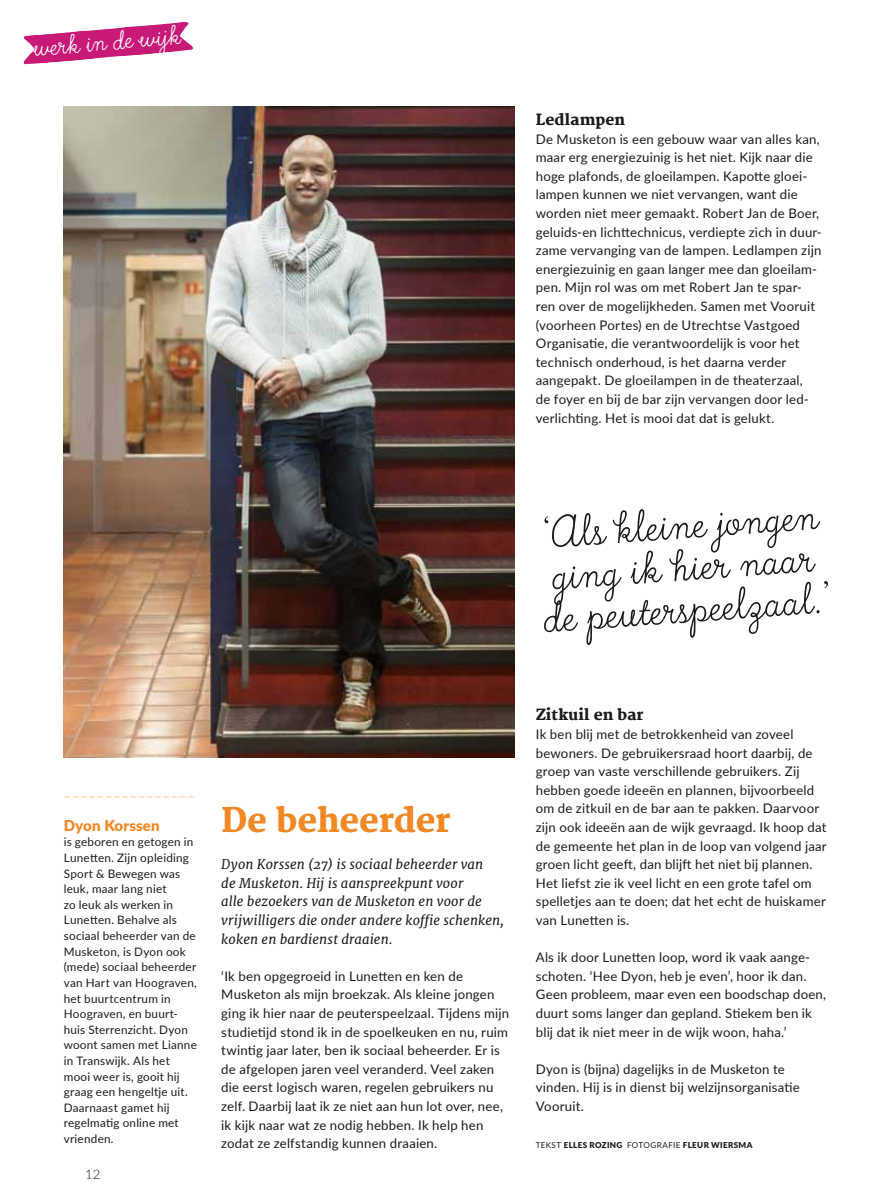
<style>
.page{position:relative;width:893px;height:1191px;background:#fff}
.page>*{position:absolute;margin:0;border:0;box-sizing:border-box;transform-origin:0 0}
.t1{font:54px/42px "True North Script";color:#1a1a18}
.t2{font:33px "True North Script";color:#fff}
.t3{font:800 33px "Merriweather";letter-spacing:-.01em;color:#f18824}
.t4{font:800 15px "Merriweather";letter-spacing:.01em;color:#1a1a18}
.t5{font:15px "True North Script";color:#f18824}
.t6{font:900 15px "Lato";color:#f18824}
.t7{font:13.2px/18.6px "Lato";letter-spacing:.015em;color:#1a1a18}
.t8{font:italic 13.2px/18.6px "Merriweather";letter-spacing:.005em;color:#1a1a18}
.t9{font:300 13.2px "Lato";color:#1a1a18}
.t10{font:11.7px/15.6px "Lato";letter-spacing:.02em;color:#1a1a18}
.t11{font:900 8.1px "Lato";letter-spacing:.045em;color:#1a1a18}
.s1{font-weight:400}
</style>
<div class="page">
<img style="left:64px;top:106px;width:450px;height:651px">
<svg style="left:23px;top:22px;width:170px;height:42px"></svg>
<h2 class="t2" style="left:32px;top:30px;width:149px;rotate:-5deg">werk in de wijk</h2>
<p class="t4" style="left:536px;top:111px;width:91px">Ledlampen</p>
<p class="t7" style="left:536px;top:129px;width:287px">De Musketon is een gebouw waar van alles kan, maar erg energiezuinig is het niet. Kijk naar die hoge plafonds, de gloeilampen. Kapotte gloei&shy;lampen kunnen we niet vervangen, want die worden niet meer gemaakt. Robert Jan de Boer, geluids-en lichttechnicus, verdiepte zich in duur&shy;zame vervanging van de lampen. Ledlampen zijn energiezuinig en gaan langer mee dan gloeilam&shy;pen. Mijn rol was om met Robert Jan te spar&shy;ren over de mogelijkheden. Samen met Vooruit (voorheen Portes) en de Utrechtse Vastgoed Organisatie, die verantwoordelijk is voor het technisch onderhoud, is het daarna verder aangepakt. De gloeilampen in de theaterzaal,<br>de foyer en bij de bar zijn vervangen door led&shy;verlichting. Het is mooi dat dat is gelukt.</p>
<p class="t5" style="left:64px;top:785px;width:133px">_ _ _ _ _ _ _ _ _ _ _ _ _ _ _ _</p>
<p class="t6" style="left:64px;top:814px;width:97px">DYON KORSSEN</p>
<p class="t10" style="left:64px;top:834px;width:135px">is geboren en getogen in<br>Lunetten. Zijn opleiding<br>Sport &amp; Bewegen was leuk, maar lang niet<br>zo leuk als werken in<br>Lunetten. Behalve als sociaal beheerder van de<br>Musketon, is Dyon ook (mede) sociaal beheerder van Hart van Hoograven, het buurtcentrum in<br>Hoograven, en buurt&shy;huis Sterrenzicht. Dyon woont samen met Lianne in Transwijk. Als het mooi weer is, gooit hij graag een hengeltje uit.<br>Daarnaast gamet hij regelmatig online met vrienden.</p>
<p class="t9" style="left:85px;top:1164px;width:17px">12</p>
<h2 class="t3" style="left:221px;top:801px;width:231px">De beheerder</h2>
<p class="t8" style="left:221px;top:855px;width:284px">Dyon Korssen (27) is sociaal beheerder van<br>de Musketon. Hij is aanspreekpunt voor<br>alle bezoekers van de Musketon en voor de vrijwilligers die onder andere koffie schenken, koken en bardienst draaien.</p>
<p class="t7" style="left:221px;top:966px;width:289px">‘Ik ben opgegroeid in Lunetten en ken de Musketon als mijn broekzak. Als kleine jongen ging ik hier naar de peuterspeelzaal. Tijdens mijn studietijd stond ik in de spoelkeuken en nu, ruim twintig jaar later, ben ik sociaal beheerder. Er is de afgelopen jaren veel veranderd. Veel zaken die eerst logisch waren, regelen gebruikers nu zelf. Daarbij laat ik ze niet aan hun lot over, nee, ik kijk naar wat ze nodig hebben. I k help hen zodat ze zelfstandig kunnen draaien.</p>
<h1 class="t1" style="left:536px;top:517px;width:287px;rotate:-4deg">‘Als kleine jongen ging ik hier naar de peuterspeelzaal.’</h1>
<p class="t4" style="left:536px;top:706px;width:109px">Zitkuil en bar</p>
<p class="t7" style="left:536px;top:724px;width:292px">I k ben blij met de betrokkenheid van zoveel bewoners. De gebruikersraad hoort daarbij, de groep van vaste verschillende gebruikers. Zij hebben goede ideeën en plannen, bijvoorbeeld om de zitkuil en de bar aan te pakken. Daarvoor zijn ook ideeën aan de wijk gevraagd. Ik hoop dat de gemeente het plan in de loop van volgend jaar groen licht geeft, dan blijft het niet bij plannen.<br>Het liefst zie ik veel licht en een grote tafel om spelletjes aan te doen; dat het echt de huiskamer van Lunetten is.</p>
<p class="t7" style="left:536px;top:947px;width:292px">Als ik door Lunetten loop, word ik vaak aange&shy;schoten. ‘Hee Dyon, heb je even’, hoor ik dan.<br>Geen probleem, maar even een boodschap doen, duurt soms langer dan gepland. Stiekem ben ik blij dat ik niet meer in de wijk woon, haha.’</p>
<p class="t7" style="left:536px;top:1059px;width:266px">Dyon is (bijna) dagelijks in de Musketon te vinden. Hij is in dienst bij welzijnsorganisatie<br>Vooruit.</p>
<p class="t11" style="left:536px;top:1139px;width:218px"><span class="s1">Tekst</span> ELLES ROZING <span class="s1">Fotografie</span> FLEUR WIERSMA</p>
</div>
